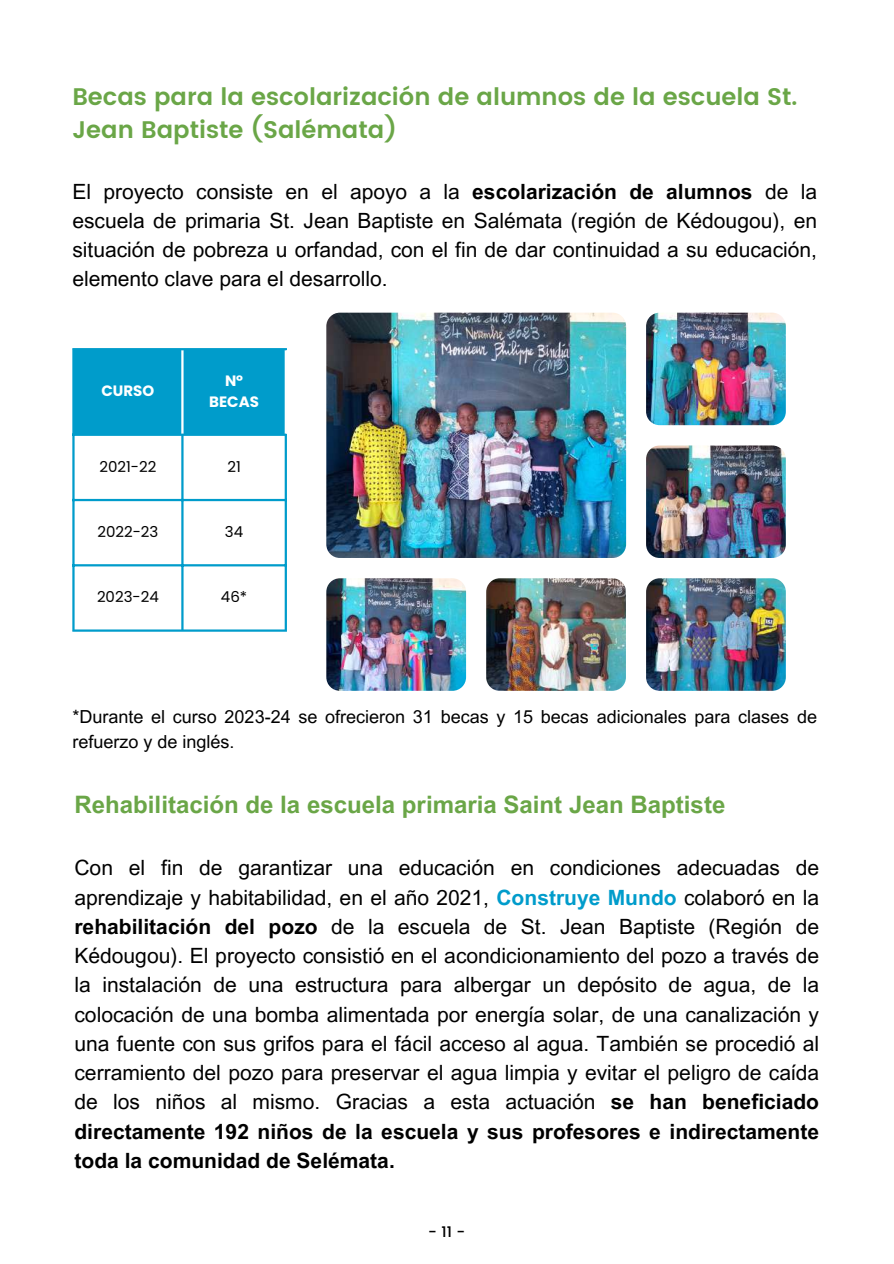
<style>
.page{position:relative;width:894px;height:1264px;background:#fff}
.page>*{position:absolute;margin:0;border:0;box-sizing:border-box;transform-origin:0 0}
.t1{font:600 24px/32.7px "Poppins";color:#6aa647}
.t2{font:700 24px "Arial MT Pro";color:#6aa647}
.t3{font:21px/29.2px "Arial MT Pro";color:#000;text-align:justify}
.t4{font:18px/24.8px "Arial MT Pro";color:#000}
.t5{font:15px "Poppins";color:#000}
.t6{font:700 15px/20.2px "Poppins";color:#fff;text-align:center}
.t7{font:500 15px "Poppins";color:#000}
.s1{font-weight:700}
.s2{font-weight:700;color:#009ccb}
</style>
<div class="page">
<div style="left:75px;top:350px;width:209px;height:83px;background:#009ccb"></div>
<hr style="left:72px;top:350px;width:3px;height:279px;background:#009ccb">
<hr style="left:181px;top:436px;width:2px;height:193px;background:#009ccb">
<hr style="left:284px;top:436px;width:3px;height:193px;background:#009ccb">
<hr style="left:72px;top:348px;width:215px;height:2px;background:#009ccb">
<hr style="left:72px;top:433px;width:215px;height:3px;background:#009ccb">
<hr style="left:72px;top:499px;width:215px;height:2px;background:#009ccb">
<hr style="left:72px;top:564px;width:215px;height:2px;background:#009ccb">
<hr style="left:72px;top:629px;width:215px;height:2px;background:#009ccb">
<hr style="left:181px;top:350px;width:2px;height:83px;background:#fff">
<img style="left:326px;top:312px;width:301px;height:246px">
<img style="left:646px;top:312px;width:140px;height:114px">
<img style="left:646px;top:445px;width:140px;height:113px">
<img style="left:326px;top:578px;width:141px;height:113px">
<img style="left:486px;top:578px;width:140px;height:113px">
<img style="left:646px;top:578px;width:140px;height:113px">
<p class="t1" style="left:72px;top:81px;width:726px">Becas para la escolarización de alumnos de la escuela St.<br>Jean Baptiste (Salémata)</p>
<p class="t3" style="left:72px;top:179px;width:746px">El proyecto consiste en el apoyo a la <span class="s1">escolarización de alumnos</span> de la escuela de primaria St. Jean Baptiste en Salémata (región de Kédougou), en situación de pobreza u orfandad, con el fin de dar continuidad a su educación, elemento clave para el desarrollo.</p>
<p class="t6" style="left:101px;top:381px;width:54px">CURSO</p>
<p class="t6" style="left:209px;top:371px;width:51px">Nº<br>BECAS</p>
<p class="t5" style="left:99px;top:456px;width:58px">2021-22</p>
<p class="t5" style="left:227px;top:456px;width:15px">21</p>
<p class="t5" style="left:97px;top:521px;width:62px">2022-23</p>
<p class="t5" style="left:225px;top:521px;width:20px">34</p>
<p class="t5" style="left:97px;top:586px;width:63px">2023-24</p>
<p class="t5" style="left:221px;top:586px;width:28px">46*</p>
<p class="t4" style="left:72px;top:706px;width:746px">*Durante el curso 2023-24 se ofrecieron 31 becas y 15 becas adicionales para clases de refuerzo y de inglés.</p>
<p class="t2" style="left:74px;top:796px;width:652px">Rehabilitación de la escuela primaria Saint Jean Baptiste</p>
<p class="t3" style="left:74px;top:856px;width:746px">Con el fin de garantizar una educación en condiciones adecuadas de aprendizaje y habitabilidad, en el año 2021, <span class="s2">Construye Mundo</span> colaboró en la <span class="s1">rehabilitación del pozo</span> de la escuela de St. Jean Baptiste (Región de Kédougou). El proyecto consistió en el acondicionamiento del pozo a través de la instalación de una estructura para albergar un depósito de agua, de la colocación de una bomba alimentada por energía solar, de una canalización y una fuente con sus grifos para el fácil acceso al agua. También se procedió al cerramiento del pozo para preservar el agua limpia y evitar el peligro de caída de los niños al mismo. Gracias a esta actuación <span class="s1">se han beneficiado directamente 192 niños de la escuela y sus profesores e indirectamente toda la comunidad de Selémata.</span></p>
<p class="t7" style="left:428px;top:1222px;width:39px">-11-</p>
</div>
